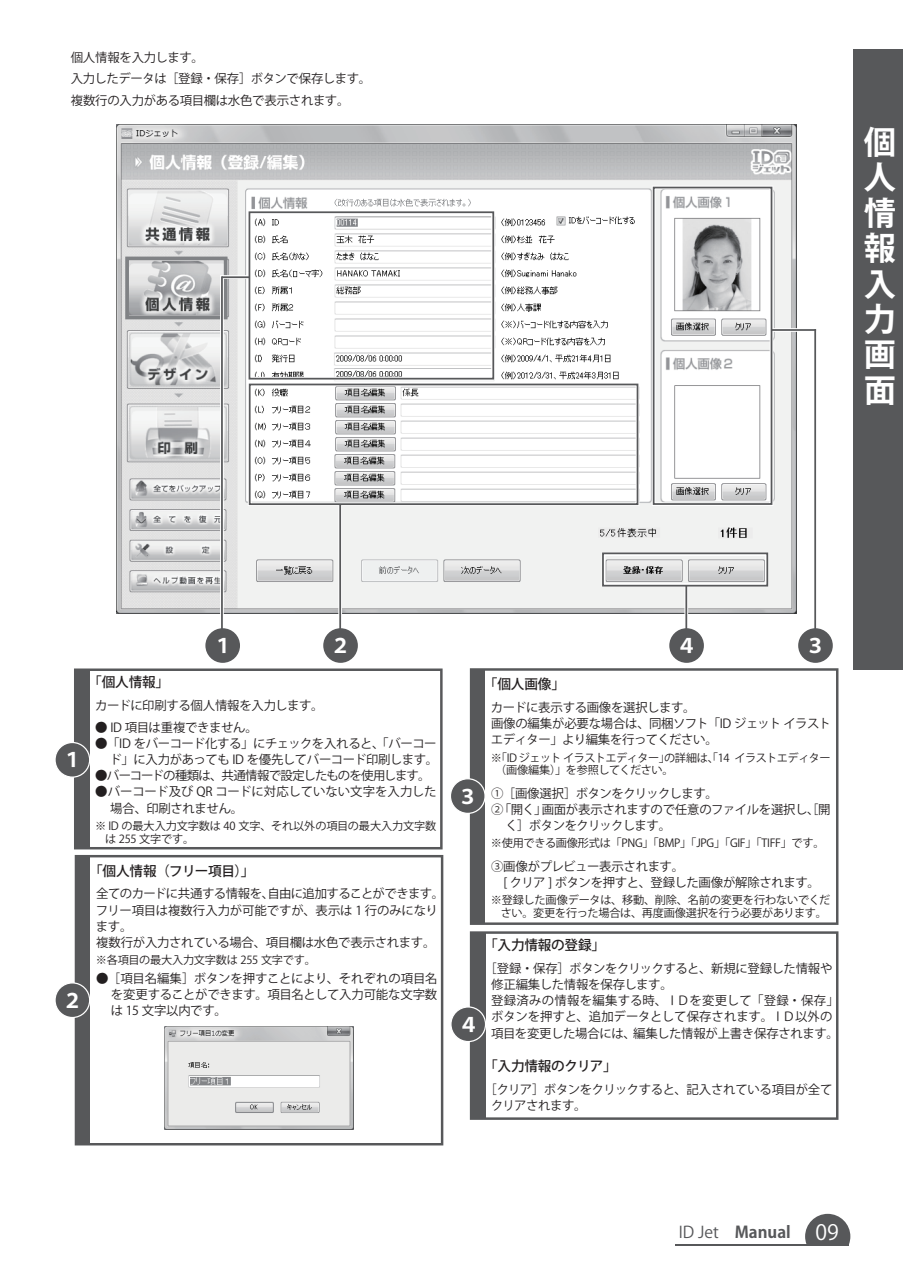
<style>
.page{position:relative;width:903px;height:1275px;background:#fff}
.page>*{position:absolute;margin:0;border:0;box-sizing:border-box;transform-origin:0 0}
.t1{font:700 32.2px/35.5px "Koz Go Pro";color:#fff;text-align:justify}
.t2{font:700 19.78px "Koz Go Pro";color:#fff}
.t3{font:16.1px "Koz Go Pro";color:#57585a}
.t4{font:500 13.65px "Koz Go Pro";letter-spacing:-.015em;color:#231f20}
.t5{font:12.42px/16.1px "Koz Go Pro";letter-spacing:-.025em;color:#231f20}
.t6{font:12.42px "Koz Go Pro";letter-spacing:-.06em;color:#231f20}
.t7{font:12.42px "Koz Go Pro";letter-spacing:-.05em;color:#231f20}
.t8{font:11.2px/12.4px "Koz Go Pro";letter-spacing:-.02em;color:#231f20}
.t9{font:11.2px/12.4px "Koz Go Pro";letter-spacing:-.04em;color:#231f20}
.s1{font-weight:700}
.s2{font-size:21px;color:#fff}
</style>
<div class="page">
<img style="left:116px;top:124px;width:680px;height:490px">
<div style="left:125px;top:257px;width:102px;height:62px;border:4px solid #808285"></div>
<hr style="left:675px;top:1244px;width:174px;height:1px;background:#57585a">
<svg style="left:805px;top:1214px;width:45px;height:30px"></svg>
<div style="left:853px;top:50px;width:50px;height:620px;background:#57585a"></div>
<div style="left:75px;top:855px;width:368px;height:290px;border:2px solid #57585a"></div>
<hr style="left:338px;top:505px;width:4px;height:134px;background:#f3f3f4">
<div style="left:323px;top:628px;width:35px;height:35px;background:#57585a;border-radius:50%"></div>
<hr style="left:220px;top:275px;width:4px;height:355px;background:#fff">
<div style="left:205px;top:628px;width:35px;height:35px;background:#57585a;border-radius:50%"></div>
<hr style="left:813px;top:506px;width:4px;height:133px;background:#f8f8f8">
<div style="left:798px;top:628px;width:35px;height:35px;background:#57585a;border-radius:50%"></div>
<div style="left:248px;top:210px;width:247px;height:170px;border:4px solid #fff"></div>
<div style="left:249px;top:211px;width:245px;height:169px;border:2px solid #57585a"></div>
<div style="left:248px;top:383px;width:391px;height:123px;border:4px solid #fff"></div>
<div style="left:249px;top:384px;width:389px;height:121px;border:2px solid #57585a"></div>
<svg style="left:223px;top:275px;width:25px;height:4px"></svg>
<hr style="left:221px;top:276px;width:2px;height:356px;background:#57585a">
<hr style="left:222px;top:276px;width:27px;height:2px;background:#57585a">
<hr style="left:814px;top:329px;width:2px;height:302px;background:#57585a">
<div style="left:74px;top:668px;width:369px;height:181px;border:2px solid #57585a"></div>
<div style="left:76px;top:670px;width:14px;height:177px;background:#57585a"></div>
<div style="left:55px;top:742px;width:35px;height:35px;background:#57585a;border-radius:50%"></div>
<div style="left:54px;top:742px;width:36px;height:36px;border:1px solid #fff;border-radius:50%"></div>
<div style="left:76px;top:856px;width:14px;height:288px;background:#57585a"></div>
<div style="left:55px;top:983px;width:35px;height:34px;background:#57585a;border-radius:50%"></div>
<div style="left:54px;top:982px;width:36px;height:36px;border:1px solid #fff;border-radius:50%"></div>
<div style="left:470px;top:668px;width:368px;height:257px;border:2px solid #57585a"></div>
<div style="left:471px;top:670px;width:14px;height:254px;background:#57585a"></div>
<div style="left:450px;top:779px;width:35px;height:34px;background:#57585a;border-radius:50%"></div>
<div style="left:450px;top:778px;width:36px;height:36px;border:1px solid #fff;border-radius:50%"></div>
<img style="left:165px;top:1026px;width:188px;height:104px">
<svg style="left:684px;top:587px;width:4px;height:41px"></svg>
<div style="left:669px;top:628px;width:35px;height:35px;background:#57585a;border-radius:50%"></div>
<hr style="left:770px;top:328px;width:27px;height:4px;background:#fff">
<div style="left:652px;top:186px;width:121px;height:320px;border:4px solid #fff"></div>
<div style="left:653px;top:187px;width:119px;height:318px;border:2px solid #57585a"></div>
<hr style="left:772px;top:329px;width:44px;height:2px;background:#57585a">
<div style="left:602px;top:552px;width:166px;height:35px;border:4px solid #fff"></div>
<div style="left:602px;top:552px;width:166px;height:35px;border:2px solid #57585a"></div>
<hr style="left:685px;top:586px;width:2px;height:44px;background:#57585a">
<div style="left:470px;top:931px;width:368px;height:189px;border:2px solid #57585a"></div>
<div style="left:472px;top:932px;width:13px;height:187px;background:#57585a"></div>
<div style="left:451px;top:1007px;width:34px;height:34px;background:#57585a;border-radius:50%"></div>
<div style="left:450px;top:1006px;width:36px;height:36px;border:1px solid #fff;border-radius:50%"></div>
<hr style="left:339px;top:505px;width:2px;height:127px;background:#57585a">
<p class="t5" style="left:71px;top:47px;width:302px;line-height:21.7px">個人情報を入力します。<br>入力したデータは［登録・保存］ボタンで保存します。複数行の入力がある項目欄は水色で表示されます。</p>
<h1 class="t1" style="left:864px;top:126px;width:33px">個人情報入力画面</h1>
<h2 class="t2" style="left:63px;top:747px;width:21px">１</h2>
<h2 class="t2" style="left:62px;top:988px;width:21px">２</h2>
<h2 class="t2" style="left:213px;top:633px;width:21px">１</h2>
<h2 class="t2" style="left:331px;top:633px;width:21px">２</h2>
<h2 class="t2" style="left:805px;top:633px;width:21px">３</h2>
<p class="t4" style="left:484px;top:675px;width:83px">「個人画像」</p>
<p class="t5" style="left:491px;top:700px;width:341px">カードに表示する画像を選択します。<br>画像の編集が必要な場合は、同梱ソフト「ID ジェット イラストエディター」より編集を行ってください。</p>
<p class="t9" style="left:495px;top:752px;width:337px;text-indent:-4px">※「ID ジェット イラストエディター」の詳細は、「14 イラストエディター（画像編集）」を参照してください。</p>
<p class="t5" style="left:491px;top:785px;width:228px">①［画像選択］ボタンをクリックします。</p>
<p class="t5" style="left:491px;top:801px;width:341px">②「開く」画面が表示されますので任意のファイルを選択し、［開</p>
<p class="t7" style="left:505px;top:817px;width:167px">く］ボタンをクリックします。</p>
<p class="t8" style="left:491px;top:837px;width:335px">※使用できる画像形式は「PNG」「BMP」「JPG」「GIF」「TIFF」です。</p>
<p class="t5" style="left:491px;top:858px;width:330px">③画像がプレビュー表示されます。<br>　[ クリア ] ボタンを押すと、登録した画像が解除されます。</p>
<p class="t8" style="left:491px;top:894px;width:341px;text-align:center">※登録した画像データは、移動、削除、名前の変更を行わないでください。変更を行った場合は、再度画像選択を行う必要があります。</p>
<h2 class="t2" style="left:677px;top:633px;width:21px">４</h2>
<p class="t4" style="left:88px;top:674px;width:83px">「個人情報」</p>
<p class="t5" style="left:95px;top:698px;width:230px">カードに印刷する個人情報を入力します。</p>
<p class="t5" style="left:95px;top:720px;width:164px">● ID 項目は重複できません。</p>
<p class="t5" style="left:95px;top:736px;width:344px;text-align:right">●「ID をバーコード化する」にチェックを入れると、「バーコード」に入力があっても ID を優先してバーコード印刷します。</p>
<p class="t6" style="left:95px;top:768px;width:337px">●バーコードの種類は、共通情報で設定したものを使用します。</p>
<p class="t5" style="left:110px;top:784px;width:328px;text-indent:-15px">●バーコード及び QR コードに対応していない文字を入力した場合、印刷されません。</p>
<p class="t8" style="left:105px;top:820px;width:333px;text-indent:-10px">※ ID の最大入力文字数は 40 文字、それ以外の項目の最大入力文字数は 255 文字です。</p>
<h2 class="t2" style="left:458px;top:784px;width:21px">３</h2>
<p class="t4" style="left:89px;top:862px;width:167px">「個人情報（フリー項目）」</p>
<p class="t5" style="left:96px;top:886px;width:350px">全てのカードに共通する情報を、自由に追加することができます。フリー項目は複数行入力が可能ですが、表示は 1 行のみになります。<br>複数行が入力されている場合、項目欄は水色で表示されます。</p>
<p class="t8" style="left:96px;top:954px;width:221px">※各項目の最大入力文字数は 255 文字です。</p>
<p class="t5" style="left:111px;top:970px;width:328px;text-align:justify;text-indent:-15px">●［項目名編集］ボタンを押すことにより、それぞれの項目名を変更することができます。項目名として入力可能な文字数は 15 文字以内です。</p>
<p class="t4" style="left:484px;top:936px;width:123px">「入力情報の登録」</p>
<p class="t5" style="left:491px;top:961px;width:349px;text-indent:-7px">［登録・保存］ボタンをクリックすると、新規に登録した情報や修正編集した情報を保存します。<br>登録済みの情報を編集する時、ＩＤを変更して「登録・保存」ボタンを押すと、追加データとして保存されます。ＩＤ以外の項目を変更した場合には、編集した情報が上書き保存されます。</p>
<p class="t4" style="left:484px;top:1057px;width:134px">「入力情報のクリア」</p>
<p class="t5" style="left:491px;top:1081px;width:343px;text-indent:-6px">［クリア］ボタンをクリックすると、記入されている項目が全てクリアされます。</p>
<h2 class="t2" style="left:459px;top:1012px;width:21px">４</h2>
<p class="t3" style="left:679px;top:1222px;width:162px">ID Jet　<span class="s1">Manual</span> <span class="s2">09</span></p>
</div>
